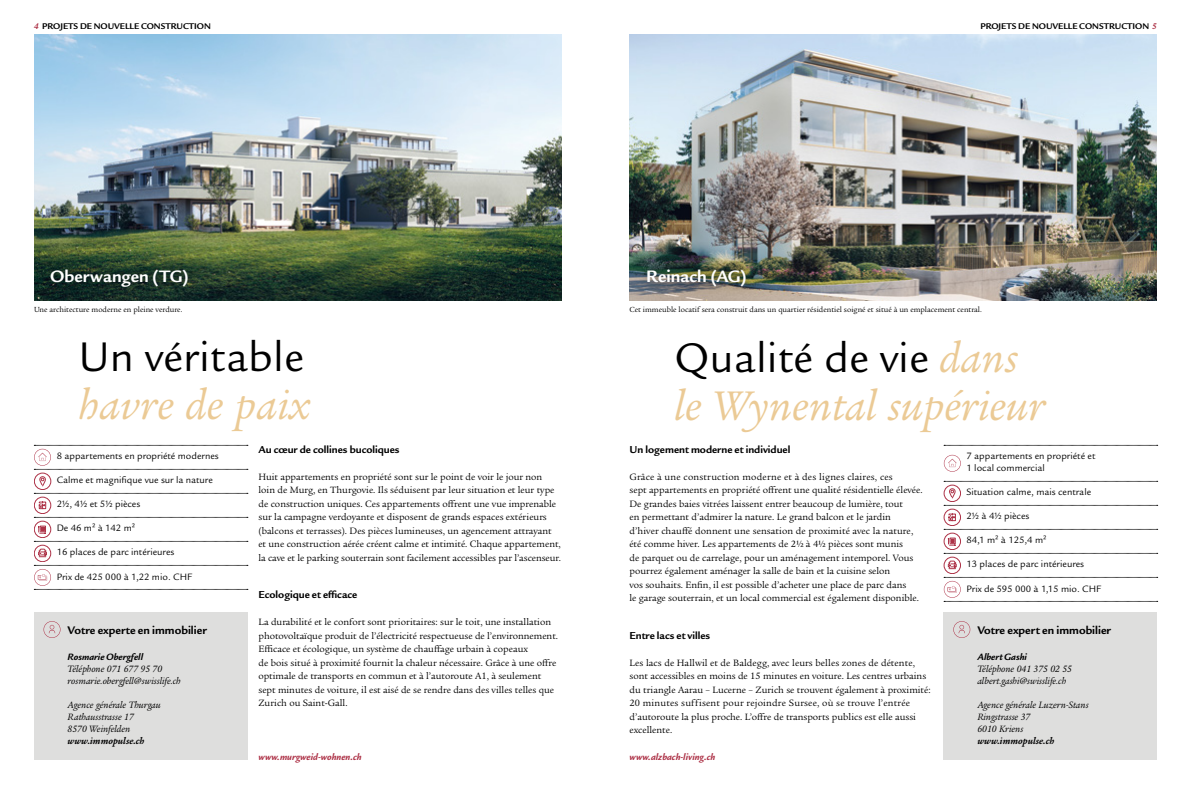
<style>
.page{position:relative;width:1191px;height:794px;background:#fff}
.page>*{position:absolute;margin:0;border:0;box-sizing:border-box;transform-origin:0 0}
.t1{font:italic 45px/48px "Legacy Serif ITC Pro";color:#ebca95}
.t2{font:45px/48px "Legacy Sans ITC Pro";color:#000}
.t3{font:700 18px "Legacy Sans ITC Pro";color:#fff}
.t4{font:700 12px "Legacy Sans ITC Pro";color:#000}
.t5{font:700 11px "Legacy Sans ITC Pro";color:#000}
.t6{font:10px/13.5px "Legacy Serif ITC Pro";color:#000}
.t7{font:10px/12px "Legacy Sans ITC Pro";color:#000}
.t8{font:italic 10px/12px "Legacy Serif ITC Pro";color:#000}
.t9{font:italic 700 10px/12px "Legacy Serif ITC Pro";color:#000}
.t10{font:italic 700 10px "Legacy Sans ITC Pro";color:#ad3247}
.Book_16_18pt_K{font:700 9px "Legacy Sans ITC Pro";color:#000}
.t11{font:8px "Legacy Serif ITC Pro";color:#000}
.s1{font-family:"Legacy Serif ITC Pro";font-style:italic;color:#ad3247}
.s2{font-family:"Legacy Serif ITC Pro";font-style:italic;color:#ebca95}
.s3{font-family:"Legacy Sans ITC Pro";font-weight:700}
.s4{font-weight:400}
.s5{font-family:"Legacy Sans ITC Pro";font-style:normal;color:#000}
</style>
<div class="page">
<img style="left:34px;top:34px;width:527px;height:266px">
<img style="left:629px;top:34px;width:528px;height:266px">
<div style="left:34px;top:612px;width:213px;height:148px;background:#dededd"></div>
<div style="left:943px;top:612px;width:214px;height:148px;background:#dededd"></div>
<svg style="left:44px;top:621px;width:16px;height:17px"></svg>
<div style="left:41px;top:258px;width:156px;height:37px;background:#000;opacity:.4"></div>
<svg style="left:34px;top:493px;width:214px;height:1px"></svg>
<svg style="left:34px;top:517px;width:214px;height:1px"></svg>
<svg style="left:34px;top:541px;width:214px;height:1px"></svg>
<svg style="left:34px;top:565px;width:214px;height:25px"></svg>
<div style="left:34px;top:545px;width:17px;height:17px;border:1px solid #ad3247;border-radius:50%"></div>
<svg style="left:38px;top:548px;width:9px;height:9px"></svg>
<div style="left:34px;top:521px;width:17px;height:17px;border:1px solid #ad3247;border-radius:50%"></div>
<svg style="left:38px;top:525px;width:8px;height:9px"></svg>
<div style="left:34px;top:497px;width:17px;height:17px;border:1px solid #ad3247;border-radius:50%"></div>
<svg style="left:39px;top:501px;width:7px;height:8px"></svg>
<div style="left:34px;top:473px;width:17px;height:17px;border:1px solid #ad3247;border-radius:50%"></div>
<svg style="left:39px;top:476px;width:7px;height:10px"></svg>
<svg style="left:34px;top:445px;width:214px;height:25px"></svg>
<svg style="left:953px;top:621px;width:17px;height:17px"></svg>
<div style="left:637px;top:258px;width:118px;height:37px;background:#000;opacity:.4"></div>
<svg style="left:944px;top:445px;width:213px;height:1px"></svg>
<svg style="left:944px;top:481px;width:213px;height:1px"></svg>
<svg style="left:944px;top:505px;width:213px;height:1px"></svg>
<svg style="left:944px;top:529px;width:213px;height:1px"></svg>
<svg style="left:944px;top:553px;width:213px;height:1px"></svg>
<svg style="left:943px;top:577px;width:214px;height:25px"></svg>
<div style="left:943px;top:557px;width:17px;height:17px;border:1px solid #ad3247;border-radius:50%"></div>
<svg style="left:948px;top:560px;width:8px;height:9px"></svg>
<div style="left:943px;top:533px;width:17px;height:17px;border:1px solid #ad3247;border-radius:50%"></div>
<svg style="left:947px;top:537px;width:8px;height:9px"></svg>
<div style="left:943px;top:485px;width:17px;height:17px;border:1px solid #ad3247;border-radius:50%"></div>
<svg style="left:949px;top:488px;width:6px;height:10px"></svg>
<svg style="left:943px;top:455px;width:17px;height:17px"></svg>
<div style="left:943px;top:509px;width:17px;height:17px;border:1px solid #ad3247;border-radius:50%"></div>
<svg style="left:948px;top:513px;width:8px;height:8px"></svg>
<p class="Book_16_18pt_K" style="left:34px;top:21px;width:178px"><span class="s1">4</span> PROJETS DE NOUVELLE CONSTRUCTION</p>
<p class="Book_16_18pt_K" style="left:980px;top:21px;width:178px">PROJETS DE NOUVELLE CONSTRUCTION <span class="s1">5</span></p>
<p class="t3" style="left:50px;top:265px;width:140px">Oberwangen (TG)</p>
<p class="t11" style="left:34px;top:304px;width:150px">Une architecture moderne en pleine verdure.</p>
<p class="t2" style="left:79px;top:333px;width:233px">Un véritable <span class="s2">havre de paix</span></p>
<p class="t7" style="left:57px;top:450px;width:164px">8 appartements en propriété modernes</p>
<p class="t7" style="left:57px;top:474px;width:158px">Calme et magnifique vue sur la nature</p>
<p class="t7" style="left:57px;top:498px;width:85px">2½, 4½ et 5½ pièces</p>
<p class="t7" style="left:57px;top:522px;width:80px">De 46 m² à 142 m²</p>
<p class="t7" style="left:57px;top:546px;width:119px">16 places de parc intérieures</p>
<p class="t7" style="left:57px;top:570px;width:137px">Prix de 425 000 à 1,22 mio. CHF</p>
<p class="t4" style="left:68px;top:623px;width:141px">Votre experte en immobilier</p>
<p class="t8" style="left:68px;top:650px;width:114px"><span class="s3">Rosmarie Obergfell<br></span>Téléphone 071 677 95 70 rosmarie.obergfell@swisslife.ch</p>
<p class="t8" style="left:68px;top:698px;width:95px">Agence générale Thurgau</p>
<p class="t8" style="left:68px;top:710px;width:68px">Rathausstrasse 17</p>
<p class="t9" style="left:68px;top:722px;width:78px"><span class="s4">8570 Weinfelden </span>www.immopulse.ch</p>
<p class="t5" style="left:258px;top:443px;width:143px">Au cœur de collines bucoliques</p>
<p class="t6" style="left:258px;top:470px;width:304px">Huit appartements en propriété sont sur le point de voir le jour non loin de Murg, en Thurgovie. Ils séduisent par leur situation et leur type de construction uniques. Ces appartements offrent une vue imprenable sur la campagne verdoyante et disposent de grands espaces extérieurs (balcons et terrasses). Des pièces lumineuses, un agencement attrayant et une construction aérée créent calme et intimité. Chaque appartement, la cave et le parking souterrain sont facilement accessibles par l’ascenseur.</p>
<p class="t5" style="left:258px;top:588px;width:100px">Ecologique et efficace</p>
<p class="t6" style="left:258px;top:615px;width:301px">La durabilité et le confort sont prioritaires: sur le toit, une installation photovoltaïque produit de l’électricité respectueuse de l’environnement.<br>Efficace et écologique, un système de chauffage urbain à copeaux<br>de bois situé à proximité fournit la chaleur nécessaire. Grâce à une offre optimale de transports en commun et à l’autoroute A1, à seulement sept minutes de voiture, il est aisé de se rendre dans des villes telles que Zurich ou Saint-Gall.</p>
<p class="t3" style="left:646px;top:265px;width:102px">Reinach (AG)</p>
<p class="t11" style="left:629px;top:304px;width:354px">Cet immeuble locatif sera construit dans un quartier résidentiel soigné et situé à un emplacement central.</p>
<p class="t1" style="left:674px;top:333px;width:372px"><span class="s5">Qualité de vie</span> dans le Wynental supérieur</p>
<p class="t5" style="left:629px;top:443px;width:162px">Un logement moderne et individuel</p>
<p class="t6" style="left:629px;top:470px;width:294px">Grâce à une construction moderne et à des lignes claires, ces<br>sept appartements en propriété offrent une qualité résidentielle élevée.<br>De grandes baies vitrées laissent entrer beaucoup de lumière, tout<br>en permettant d’admirer la nature. Le grand balcon et le jardin d’hiver chauffé donnent une sensation de proximité avec la nature, été comme hiver. Les appartements de 2½ à 4½ pièces sont munis<br>de parquet ou de carrelage, pour un aménagement intemporel. Vous pourrez également aménager la salle de bain et la cuisine selon<br>vos souhaits. Enfin, il est possible d’acheter une place de parc dans<br>le garage souterrain, et un local commercial est également disponible.</p>
<p class="t5" style="left:629px;top:629px;width:82px">Entre lacs et villes</p>
<p class="t6" style="left:629px;top:656px;width:303px">Les lacs de Hallwil et de Baldegg, avec leurs belles zones de détente, sont accessibles en moins de 15 minutes en voiture. Les centres urbains du triangle Aarau – Lucerne – Zurich se trouvent également à proximité:<br>20 minutes suffisent pour rejoindre Sursee, où se trouve l’entrée d’autoroute la plus proche. L’offre de transports publics est elle aussi excellente.</p>
<p class="t7" style="left:966px;top:450px;width:130px">7 appartements en propriété et<br>1 local commercial</p>
<p class="t7" style="left:966px;top:486px;width:126px">Situation calme, mais centrale</p>
<p class="t7" style="left:966px;top:510px;width:64px">2½ à 4½ pièces</p>
<p class="t7" style="left:966px;top:534px;width:81px">84,1 m² à 125,4 m²</p>
<p class="t7" style="left:966px;top:558px;width:119px">13 places de parc intérieures</p>
<p class="t7" style="left:966px;top:582px;width:136px">Prix de 595 000 à 1,15 mio. CHF</p>
<p class="t4" style="left:977px;top:623px;width:135px">Votre expert en immobilier</p>
<p class="t8" style="left:977px;top:650px;width:96px"><span class="s3">Albert Gashi<br></span>Téléphone 041 375 02 55</p>
<p class="t8" style="left:977px;top:674px;width:90px">albert.gashi@swisslife.ch</p>
<p class="t8" style="left:977px;top:698px;width:113px">Agence générale Luzern-Stans</p>
<p class="t8" style="left:977px;top:710px;width:54px">Ringstrasse 37</p>
<p class="t9" style="left:977px;top:722px;width:78px"><span class="s4">6010 Kriens </span>www.immopulse.ch</p>
<p class="t10" style="left:258px;top:751px;width:105px">www.murgweid-wohnen.ch</p>
<p class="t10" style="left:629px;top:751px;width:87px">www.alzbach-living.ch</p>
</div>
